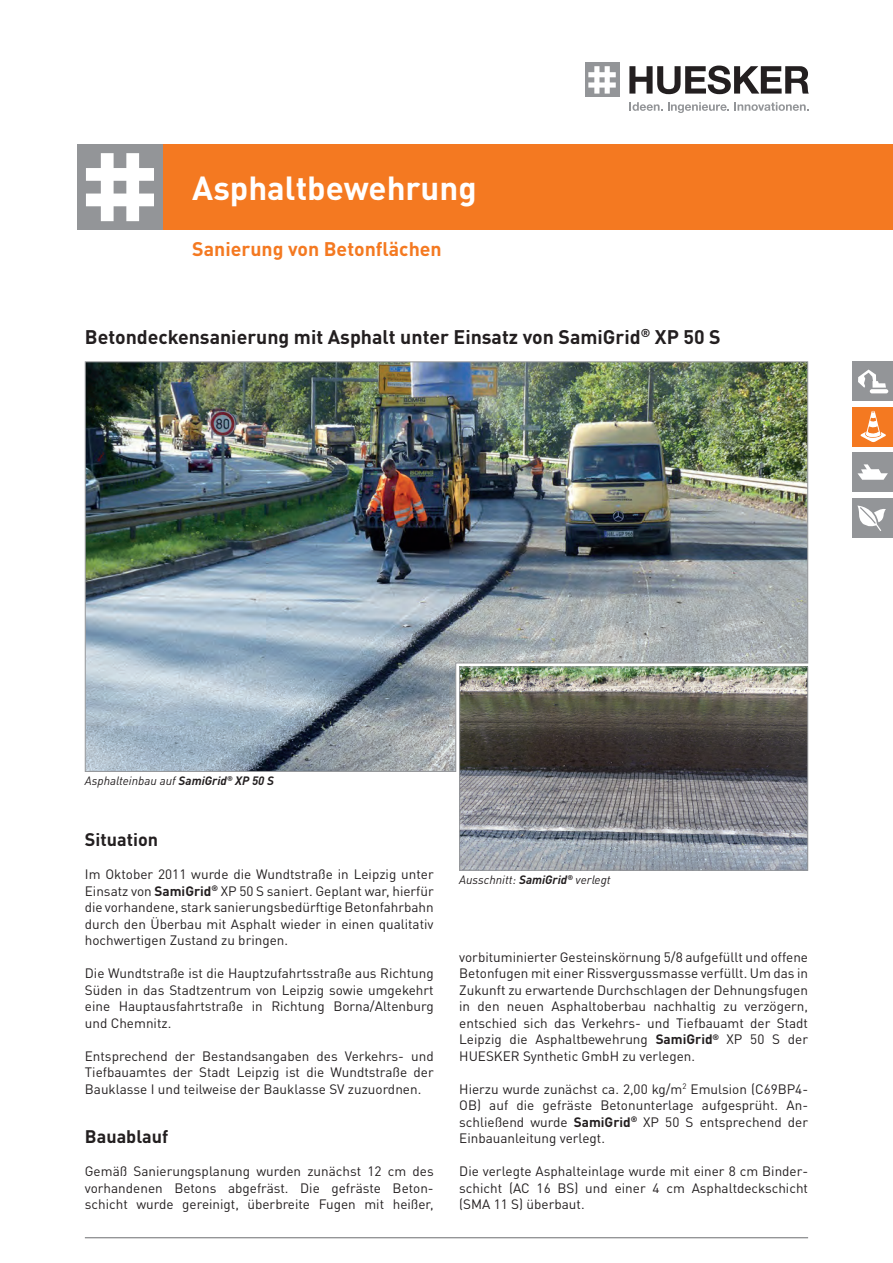
<style>
.page{position:relative;width:893px;height:1263px;background:#fff}
.page>*{position:absolute;margin:0;border:0;box-sizing:border-box;transform-origin:0 0}
.t1{font:700 33px "DINOT";color:#fff}
.t2{font:700 19.5px "DINOT";color:#231f20}
.t3{font:700 19.5px "DINOT";color:#f47921}
.t4{font:700 18px "DINOT";color:#231f20}
.t5{font:13.5px/16.5px "DINOT";color:#231f20;text-align:justify}
.t6{font:italic 12px "DINOT";color:#231f20}
.s1{font-weight:700}
</style>
<div class="page">
<div style="left:162px;top:145px;width:730px;height:85px;background:#f47921"></div>
<div style="left:77px;top:145px;width:85px;height:85px;background:#939598"></div>
<svg style="left:86px;top:153px;width:68px;height:68px"></svg>
<hr style="left:85px;top:1237px;width:723px;height:1px;background:#6c6d70">
<div style="left:585px;top:63px;width:34px;height:34px;background:#939598"></div>
<svg style="left:588px;top:66px;width:27px;height:28px"></svg>
<svg style="left:629px;top:102px;width:179px;height:11px"></svg>
<svg style="left:629px;top:66px;width:179px;height:28px"></svg>
<div style="left:852px;top:407px;width:40px;height:40px;background:#f47921"></div>
<svg style="left:860px;top:411px;width:26px;height:32px"></svg>
<div style="left:852px;top:362px;width:40px;height:39px;background:#939598"></div>
<svg style="left:858px;top:370px;width:27px;height:18px"></svg>
<svg style="left:869px;top:389px;width:19px;height:4px"></svg>
<div style="left:852px;top:498px;width:40px;height:39px;background:#939598"></div>
<svg style="left:857px;top:506px;width:28px;height:25px"></svg>
<div style="left:852px;top:452px;width:40px;height:40px;background:#939598"></div>
<svg style="left:857px;top:464px;width:30px;height:16px"></svg>
<img style="left:461px;top:772px;width:345px;height:97px">
<img style="left:84px;top:361px;width:724px;height:411px">
<h1 class="t1" style="left:192px;top:167px;width:286px">Asphaltbewehrung</h1>
<h2 class="t3" style="left:192px;top:236px;width:251px">Sanierung von Betonflächen</h2>
<h2 class="t2" style="left:85px;top:324px;width:637px">Betondeckensanierung mit Asphalt unter Einsatz von SamiGrid<sup>®</sup> XP 50 S</h2>
<p class="t6" style="left:85px;top:773px;width:190px">Asphalteinbau auf <span class="s1">SamiGrid</span><sup>®</sup> <span class="s1">XP 50 S</span></p>
<h3 class="t4" style="left:85px;top:828px;width:75px">Situation</h3>
<p class="t5" style="left:85px;top:866px;width:350px">Im Oktober 2011 wurde die Wundtstraße in Leipzig unter Einsatz von <span class="s1">SamiGrid</span><sup>®</sup> XP 50 S saniert. Geplant war, hierfür die vorhandene, stark sanierungsbedürftige Betonfahrbahn durch den Überbau mit Asphalt wieder in einen qualitativ hochwertigen Zustand zu bringen.</p>
<p class="t5" style="left:85px;top:965px;width:350px">Die Wundtstraße ist die Hauptzufahrtsstraße aus Richtung Süden in das Stadtzentrum von Leipzig sowie umgekehrt eine Hauptausfahrtstraße in Richtung Borna/Altenburg und Chemnitz.</p>
<p class="t5" style="left:85px;top:1047px;width:350px">Entsprechend der Bestandsangaben des Verkehrs- und Tiefbauamtes der Stadt Leipzig ist die Wundtstraße der Bauklasse I und teilweise der Bauklasse SV zuzuordnen.</p>
<h3 class="t4" style="left:85px;top:1125px;width:85px">Bauablauf</h3>
<p class="t5" style="left:85px;top:1163px;width:350px">Gemäß Sanierungsplanung wurden zunächst 12 cm des vorhandenen Betons abgefräst. Die gefräste Beton&shy;schicht wurde gereinigt, überbreite Fugen mit heißer,</p>
<p class="t6" style="left:459px;top:872px;width:153px">Ausschnitt: <span class="s1">SamiGrid</span><sup>®</sup> verlegt</p>
<p class="t5" style="left:459px;top:948px;width:350px">vorbituminierter Gesteinskörnung 5/8 aufgefüllt und offene Betonfugen mit einer Rissvergussmasse verfüllt. Um das in Zukunft zu erwartende Durchschlagen der Dehnungsfugen in den neuen Asphaltoberbau nachhaltig zu verzögern, entschied sich das Verkehrs- und Tiefbauamt der Stadt Leipzig die Asphaltbewehrung <span class="s1">SamiGrid</span><sup>®</sup> XP 50 S der HUESKER Synthetic GmbH zu verlegen.</p>
<p class="t5" style="left:459px;top:1080px;width:350px">Hierzu wurde zunächst ca. 2,00 kg/m<sup>2</sup> Emulsion (C69BP4- OB) auf die gefräste Betonunterlage aufgesprüht. An&shy;schließend wurde <span class="s1">SamiGrid</span><sup>®</sup> XP 50 S entsprechend der Einbauanleitung verlegt.</p>
<p class="t5" style="left:459px;top:1163px;width:350px">Die verlegte Asphalteinlage wurde mit einer 8 cm Binder&shy;schicht (AC 16 BS) und einer 4 cm Asphaltdeckschicht (SMA 11 S) überbaut.</p>
</div>
